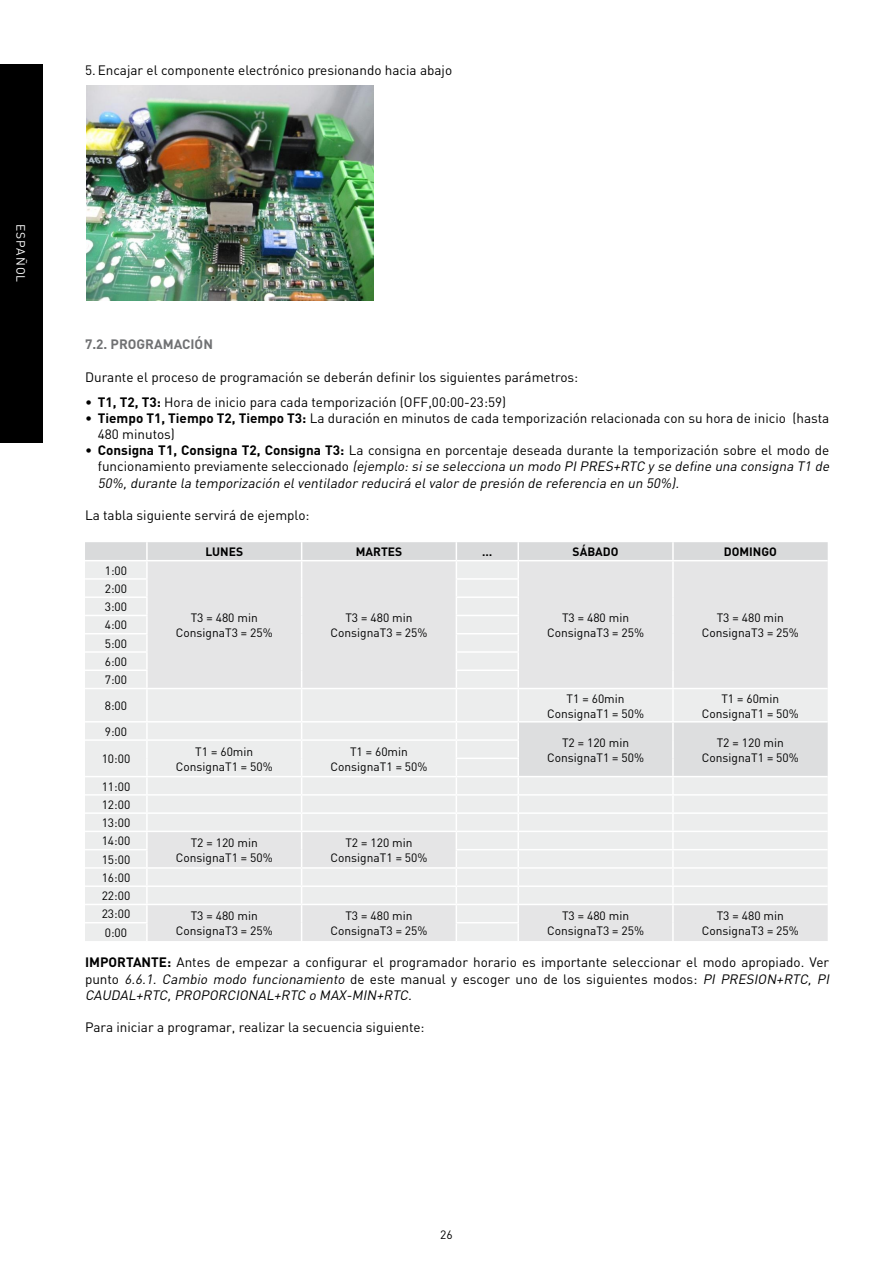
<style>
.page{position:relative;width:893px;height:1263px;background:#fff}
.page>*{position:absolute;margin:0;border:0;box-sizing:border-box;transform-origin:0 0}
.t1{font:13.5px/16.2px "DIN";color:#000}
.t2{font:italic 13.5px/16.2px "DIN";color:#000}
.t3{font:700 13.5px "DIN";color:#707173}
.t4{font:12px/15px "DIN";color:#000;text-align:center}
.t5{font:700 12px "DIN";color:#000}
.t6{font:12px "DIN";letter-spacing:.09em;color:#fff}
.s1{font-weight:700}
.s2{font-style:normal}
.s3{font-weight:700;font-style:normal}
.s4{font-style:italic}
</style>
<div class="page">
<div style="left:0;top:64px;width:43px;height:378px;background:#000"></div>
<img style="left:86px;top:86px;width:287px;height:214px">
<div style="left:85px;top:689px;width:61px;height:252px;background:#eceded"></div>
<div style="left:148px;top:689px;width:680px;height:252px;background:#eceded"></div>
<svg style="left:85px;top:542px;width:743px;height:146px;background:#e5e5e6"></svg>
<hr style="left:301px;top:689px;width:1px;height:32px;background:#fff">
<hr style="left:456px;top:689px;width:1px;height:32px;background:#fff">
<hr style="left:517px;top:689px;width:2px;height:32px;background:#fff">
<hr style="left:672px;top:689px;width:2px;height:32px;background:#fff">
<hr style="left:85px;top:721px;width:217px;height:1px;background:#fff">
<hr style="left:302px;top:721px;width:154px;height:1px;background:#fff">
<hr style="left:456px;top:721px;width:62px;height:1px;background:#fff">
<hr style="left:518px;top:721px;width:155px;height:1px;background:#fff">
<hr style="left:673px;top:721px;width:155px;height:1px;background:#fff">
<hr style="left:85px;top:739px;width:217px;height:2px;background:#fff">
<hr style="left:302px;top:739px;width:154px;height:2px;background:#fff">
<hr style="left:456px;top:739px;width:63px;height:2px;background:#fff">
<hr style="left:456px;top:757px;width:63px;height:2px;background:#fff">
<hr style="left:85px;top:776px;width:217px;height:1px;background:#fff">
<hr style="left:302px;top:776px;width:154px;height:1px;background:#fff">
<hr style="left:456px;top:776px;width:62px;height:1px;background:#fff">
<hr style="left:85px;top:794px;width:217px;height:2px;background:#fff">
<hr style="left:302px;top:794px;width:154px;height:2px;background:#fff">
<hr style="left:456px;top:794px;width:62px;height:2px;background:#fff">
<hr style="left:85px;top:812px;width:217px;height:2px;background:#fff">
<hr style="left:302px;top:812px;width:154px;height:2px;background:#fff">
<hr style="left:456px;top:812px;width:62px;height:2px;background:#fff">
<hr style="left:85px;top:831px;width:217px;height:1px;background:#fff">
<hr style="left:302px;top:831px;width:154px;height:1px;background:#fff">
<hr style="left:456px;top:831px;width:62px;height:1px;background:#fff">
<hr style="left:85px;top:849px;width:63px;height:1px;background:#fff">
<hr style="left:456px;top:849px;width:62px;height:1px;background:#fff">
<hr style="left:85px;top:867px;width:217px;height:2px;background:#fff">
<hr style="left:302px;top:867px;width:154px;height:2px;background:#fff">
<hr style="left:456px;top:867px;width:62px;height:2px;background:#fff">
<hr style="left:85px;top:885px;width:217px;height:2px;background:#fff">
<hr style="left:302px;top:885px;width:154px;height:2px;background:#fff">
<hr style="left:456px;top:885px;width:62px;height:2px;background:#fff">
<hr style="left:85px;top:904px;width:217px;height:1px;background:#fff">
<hr style="left:302px;top:904px;width:154px;height:1px;background:#fff">
<svg style="left:301px;top:722px;width:1px;height:219px"></svg>
<hr style="left:456px;top:904px;width:62px;height:1px;background:#fff">
<hr style="left:85px;top:922px;width:63px;height:1px;background:#fff">
<hr style="left:456px;top:922px;width:63px;height:1px;background:#fff">
<svg style="left:456px;top:722px;width:1px;height:219px"></svg>
<svg style="left:517px;top:722px;width:311px;height:219px;background:#e8e9e9"></svg>
<p class="t1" style="left:85px;top:63px;width:369px">5. Encajar el componente electrónico presionando hacia abajo</p>
<p class="t6" style="left:25px;top:224px;width:60px;rotate:90deg">ESPAÑOL</p>
<p class="t3" style="left:85px;top:340px;width:129px">7.2. PROGRAMACIÓN</p>
<p class="t1" style="left:85px;top:370px;width:495px">Durante el proceso de programación se deberán definir los siguientes parámetros:</p>
<p class="t1" style="left:85px;top:395px;width:423px">• <span class="s1">T1, T2, T3:</span> Hora de inicio para cada temporización (OFF,00:00-23:59)</p>
<p class="t1" style="left:98px;top:411px;width:733px;text-indent:-13px">• <span class="s1">Tiempo T1, Tiempo T2, Tiempo T3:</span> La duración en minutos de cada temporización relacionada con su hora de inicio (hasta<br>480 minutos)</p>
<p class="t2" style="left:98px;top:444px;width:735px;text-indent:-13px"><span class="s2">•</span> <span class="s3">Consigna T1, Consigna T2, Consigna T3:</span> <span class="s2">La consigna en porcentaje deseada durante la temporización sobre el modo de f u n c i o n a m i e n t o p rev i a m e n t e s e le cc i o n a d o</span> (ejemplo: si se selecciona un modo PI PRES+RTC y se define una consigna T1 de<br>50%, durante la temporización el ventilador reducirá el valor de presión de referencia en un 50%).</p>
<p class="t1" style="left:85px;top:509px;width:226px">La tabla siguiente servirá de ejemplo:</p>
<p class="t5" style="left:205px;top:548px;width:39px">LUNES</p>
<p class="t5" style="left:356px;top:548px;width:48px">MARTES</p>
<p class="t5" style="left:482px;top:548px;width:12px">…</p>
<p class="t5" style="left:573px;top:548px;width:47px">SÁBADO</p>
<p class="t5" style="left:724px;top:548px;width:55px">DOMINGO</p>
<p class="t4" style="left:105px;top:564px;width:24px">1:00</p>
<p class="t4" style="left:176px;top:612px;width:98px">T3 = 480 min<br>ConsignaT3 = 25%</p>
<p class="t4" style="left:331px;top:612px;width:98px">T3 = 480 min<br>ConsignaT3 = 25%</p>
<p class="t4" style="left:547px;top:612px;width:98px">T3 = 480 min<br>ConsignaT3 = 25%</p>
<p class="t4" style="left:702px;top:612px;width:98px">T3 = 480 min<br>ConsignaT3 = 25%</p>
<p class="t4" style="left:105px;top:581px;width:24px;line-height:18.3px;text-align:justify">2:00<br>3:00<br>4:00<br>5:00<br>6:00<br>7:00</p>
<p class="t4" style="left:105px;top:700px;width:24px">8:00</p>
<p class="t4" style="left:547px;top:692px;width:98px">T1 = 60min<br>ConsignaT1 = 50%</p>
<p class="t4" style="left:702px;top:692px;width:98px">T1 = 60min<br>ConsignaT1 = 50%</p>
<p class="t4" style="left:105px;top:725px;width:24px">9:00</p>
<p class="t4" style="left:547px;top:736px;width:98px">T2 = 120 min<br>ConsignaT1 = 50%</p>
<p class="t4" style="left:717px;top:736px;width:69px">T2 = 120 min</p>
<p class="t4" style="left:176px;top:745px;width:98px">T1 = 60min<br>ConsignaT1 = 50%</p>
<p class="t4" style="left:331px;top:745px;width:98px">T1 = 60min<br>ConsignaT1 = 50%</p>
<p class="t4" style="left:102px;top:753px;width:30px">10:00</p>
<p class="t4" style="left:702px;top:751px;width:98px">ConsignaT1 = 50%</p>
<p class="t4" style="left:102px;top:778px;width:30px;line-height:18.3px;text-align:justify">11:00<br>12:00<br>13:00<br>14:00</p>
<p class="t4" style="left:176px;top:837px;width:98px">T2 = 120 min<br>ConsignaT1 = 50%</p>
<p class="t4" style="left:345px;top:837px;width:69px">T2 = 120 min</p>
<p class="t4" style="left:102px;top:853px;width:30px">15:00</p>
<p class="t4" style="left:331px;top:852px;width:98px">ConsignaT1 = 50%</p>
<p class="t4" style="left:102px;top:870px;width:30px;line-height:18.3px;text-align:justify">16:00<br>22:00<br>23:00</p>
<p class="t4" style="left:176px;top:910px;width:98px">T3 = 480 min<br>ConsignaT3 = 25%</p>
<p class="t4" style="left:331px;top:910px;width:98px">T3 = 480 min<br>ConsignaT3 = 25%</p>
<p class="t4" style="left:547px;top:910px;width:98px">T3 = 480 min<br>ConsignaT3 = 25%</p>
<p class="t4" style="left:717px;top:910px;width:69px">T3 = 480 min</p>
<p class="t4" style="left:105px;top:926px;width:24px">0:00</p>
<p class="t4" style="left:702px;top:925px;width:98px">ConsignaT3 = 25%</p>
<p class="t1" style="left:85px;top:956px;width:748px"><span class="s1">IMPORTANTE:</span> Antes de empezar a configurar el programador horario es importante seleccionar el modo apropiado. Ver p u nto <span class="s4">6.6.1. Cambio modo funcionamiento</span> d e este m a n u a l y esco g e r u n o d e los s i g u i e ntes m o d os : <span class="s4">PI PRESION+RTC, PI<br>CAUDAL+RTC, PROPORCIONAL+RTC o MAX-MIN+RTC.</span></p>
<p class="t1" style="left:85px;top:1021px;width:341px">Para iniciar a programar, realizar la secuencia siguiente:</p>
<p class="t4" style="left:440px;top:1228px;width:14px">26</p>
</div>
